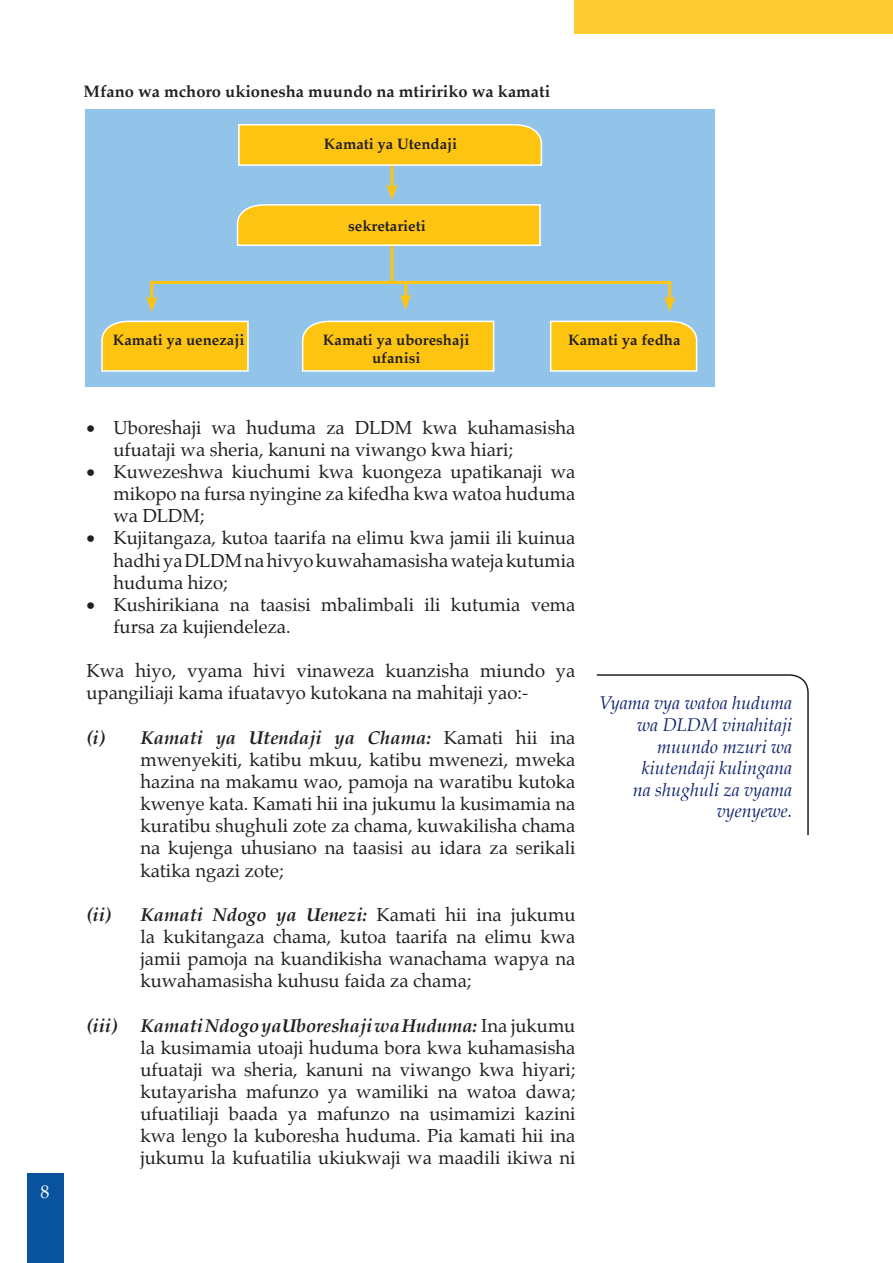
<style>
.page{position:relative;width:893px;height:1263px;background:#fff}
.page>*{position:absolute;margin:0;border:0;box-sizing:border-box;transform-origin:0 0}
.t1{font:18.45px/22.2px "Palatino";color:#231f20;text-align:justify}
.t2{font:italic 700 18.45px "Palatino";color:#231f20}
.t3{font:italic 18px/21.6px "Palatino";color:#0f236c;text-align:right}
.t4{font:700 16.5px "Palatino";color:#231f20}
.t5{font:700 15px "Palatino";color:#231f20}
.s1{font-weight:700;font-style:italic}
</style>
<div class="page">
<div style="left:27px;top:1174px;width:36px;height:89px;background:#09539e"></div>
<div style="left:574px;top:0;width:319px;height:34px;background:#fecd34"></div>
<hr style="left:892px;top:0;width:1px;height:34px;background:#09539e">
<div style="left:85px;top:109px;width:629px;height:278px;background:#92c4e9"></div>
<hr style="left:390px;top:159px;width:3px;height:31px;background:#fec412">
<hr style="left:390px;top:242px;width:3px;height:42px;background:#fec412">
<svg style="left:596px;top:674px;width:213px;height:162px"></svg>
<svg style="left:238px;top:124px;width:305px;height:43px"></svg>
<svg style="left:236px;top:184px;width:305px;height:63px"></svg>
<svg style="left:550px;top:320px;width:148px;height:52px"></svg>
<svg style="left:101px;top:320px;width:148px;height:52px"></svg>
<svg style="left:302px;top:320px;width:193px;height:52px"></svg>
<div style="left:150px;top:281px;width:521px;height:22px;border:3px solid #fec412"></div>
<svg style="left:664px;top:296px;width:12px;height:16px"></svg>
<svg style="left:146px;top:296px;width:12px;height:16px"></svg>
<hr style="left:404px;top:282px;width:3px;height:18px;background:#fec412">
<svg style="left:400px;top:294px;width:11px;height:16px"></svg>
<p class="t4" style="left:84px;top:77px;width:468px">Mfano wa mchoro ukionesha muundo na mtiririko wa kamati</p>
<p class="t5" style="left:324px;top:131px;width:135px">Kamati ya Utendaji</p>
<p class="t5" style="left:348px;top:213px;width:79px">sekretarieti</p>
<p class="t5" style="left:113px;top:327px;width:133px">Kamati ya uenezaji</p>
<p class="t5" style="left:323px;top:327px;width:148px">Kamati ya uboreshaji</p>
<p class="t5" style="left:568px;top:327px;width:114px">Kamati ya fedha</p>
<p class="t5" style="left:372px;top:345px;width:50px">ufanisi</p>
<p class="t1" style="left:113px;top:416px;width:463px;text-indent:-27px">• Uboreshaji wa huduma za DLDM kwa kuhamasisha ufuataji wa sheria, kanuni na viwango kwa hiari;</p>
<p class="t1" style="left:113px;top:460px;width:464px;text-indent:-27px">• Kuwezeshwa kiuchumi kwa kuongeza upatikanaji wa mikopo na fursa nyingine za kifedha kwa watoa huduma wa DLDM;</p>
<p class="t1" style="left:113px;top:527px;width:463px;text-indent:-27px">• Kujitangaza, kutoa taarifa na elimu kwa jamii ili kuinua hadhi ya DLDM na hivyo kuwahamasisha wateja kutumia huduma hizo;</p>
<p class="t1" style="left:113px;top:593px;width:463px;text-indent:-27px">• Kushirikiana na taasisi mbalimbali ili kutumia vema fursa za kujiendeleza.</p>
<p class="t1" style="left:86px;top:660px;width:490px">Kwa hiyo, vyama hivi vinaweza kuanzisha miundo ya upangiliaji kama ifuatavyo kutokana na mahitaji yao:-</p>
<p class="t1" style="left:140px;top:726px;width:436px;text-indent:-54px"><span class="s1">(i) Kamati ya Utendaji ya Chama:</span> Kamati hii ina mwenyekiti, katibu mkuu, katibu mwenezi, mweka hazina na makamu wao, pamoja na waratibu kutoka kwenye kata. Kamati hii ina jukumu la kusimamia na kuratibu shughuli zote za chama, kuwakilisha chama na kujenga uhusiano na taasisi au idara za serikali katika ngazi zote;</p>
<p class="t1" style="left:140px;top:903px;width:436px;text-indent:-54px"><span class="s1">(ii) Kamati Ndogo ya Uenezi:</span> Kamati hii ina jukumu la kukitangaza chama, kutoa taarifa na elimu kwa jamii pamoja na kuandikisha wanachama wapya na kuwahamasisha kuhusu faida za chama;</p>
<p class="t2" style="left:86px;top:1010px;width:32px">(iii)</p>
<p class="t1" style="left:140px;top:1014px;width:436px"><span class="s1">Kamati Ndogo yaUboreshaji wa Huduma:</span> Ina jukumu la kusimamia utoaji huduma bora kwa kuhamasisha ufuataji wa sheria, kanuni na viwango kwa hiyari; kutayarisha mafunzo ya wamiliki na watoa dawa; ufuatiliaji baada ya mafunzo na usimamizi kazini kwa lengo la kuboresha huduma. Pia kamati hii ina jukumu la kufuatilia ukiukwaji wa maadili ikiwa ni</p>
<p class="t3" style="left:599px;top:693px;width:195px">Vyama vya watoa huduma wa DLDM vinahitaji muundo mzuri wa kiutendaji kulingana<br>na shughuli za vyama vyenyewe.</p>
</div>
